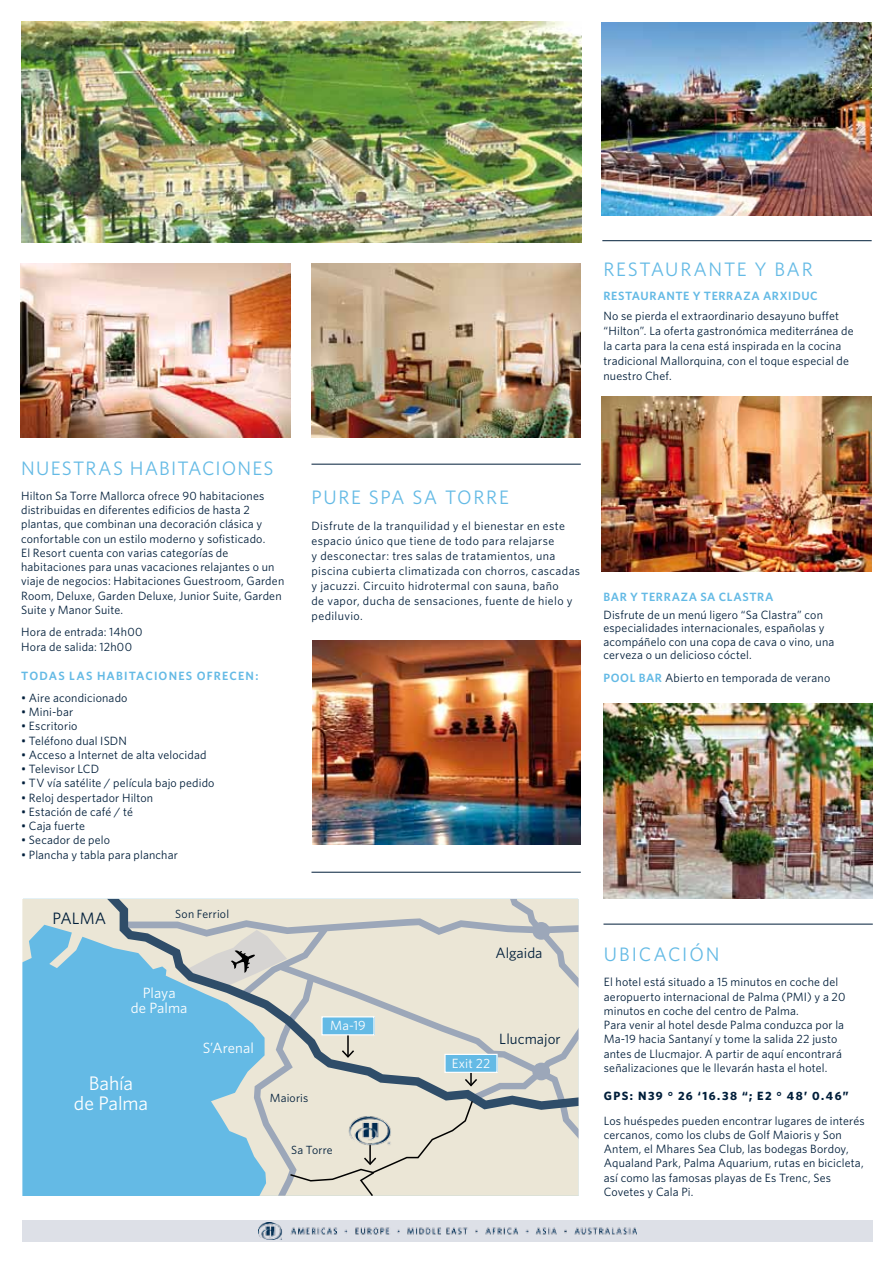
<style>
.page{position:relative;width:893px;height:1263px;background:#fff}
.page>*{position:absolute;margin:0;border:0;box-sizing:border-box;transform-origin:0 0}
.t1{font:19.65px/19.8px "Whitney";letter-spacing:-.005em;color:#fff;text-align:center}
.t2{font:19.5px "Whitney";letter-spacing:.075em;color:#64bae5}
.t3{font:19.5px "Whitney";letter-spacing:.1em;color:#64bae5}
.t4{font:16.5px "Whitney";letter-spacing:.005em;color:#001e3a}
.t5{font:14.85px/15px "Whitney";color:#fff;text-align:center}
.t6{font:14.85px "Whitney";letter-spacing:.005em;color:#001e3a}
.t7{font:13.35px "Whitney";letter-spacing:.01em;color:#fff}
.t8{font:12px/14.2px "Whitney";letter-spacing:.015em;color:#001e3a}
.t9{font:12px/15px "Whitney";letter-spacing:.035em;color:#001e3a}
.t10{font:600 12px "Whitney";letter-spacing:.065em;color:#64bae5}
.t11{font:700 12px "Whitney";letter-spacing:.12em;color:#001e3a}
.t12{font:600 12px "Whitney";letter-spacing:.1em;color:#64bae5}
.t13{font:11.85px "Whitney";letter-spacing:.015em;color:#001e3a}
.s1{font-weight:600;color:#64bae5}
</style>
<div class="page">
<img style="left:21px;top:22px;width:560px;height:221px">
<img style="left:21px;top:263px;width:269px;height:174px">
<img style="left:311px;top:263px;width:270px;height:174px">
<img style="left:602px;top:22px;width:269px;height:194px">
<img style="left:602px;top:397px;width:269px;height:174px">
<img style="left:603px;top:703px;width:270px;height:196px">
<img style="left:312px;top:640px;width:269px;height:205px">
<div style="left:22px;top:1220px;width:850px;height:22px;background:#dde0e7"></div>
<img style="left:258px;top:1223px;width:378px;height:16px">
<hr style="left:603px;top:924px;width:270px;height:1px;background:#001e3a">
<hr style="left:311px;top:464px;width:270px;height:1px;background:#001e3a">
<hr style="left:602px;top:240px;width:270px;height:1px;background:#001e3a">
<hr style="left:311px;top:872px;width:270px;height:1px;background:#001e3a">
<svg style="left:24px;top:900px;width:100px;height:294px;background:#75bfe3"></svg>
<svg style="left:124px;top:1110px;width:453px;height:84px;background:#aacfdc"></svg>
<svg style="left:107px;top:900px;width:470px;height:210px;background:#bfd0d1"></svg>
<svg style="left:182px;top:930px;width:105px;height:57px;background:#c9c9c5"></svg>
<div style="left:532px;top:1063px;width:18px;height:17px;background:#9ca7b9;border-radius:50%"></div>
<div style="left:532px;top:922px;width:18px;height:18px;background:#9ca7b9;border-radius:50%"></div>
<svg style="left:463px;top:1073px;width:16px;height:14px"></svg>
<div style="left:445px;top:1054px;width:52px;height:18px;background:#64bae5"></div>
<div style="left:444px;top:1054px;width:54px;height:19px;border:1px solid #fff"></div>
<hr style="left:347px;top:1028px;width:2px;height:29px;background:#000">
<svg style="left:340px;top:1049px;width:16px;height:10px"></svg>
<div style="left:322px;top:1017px;width:52px;height:18px;background:#64bae5"></div>
<div style="left:321px;top:1016px;width:54px;height:19px;border:1px solid #fff"></div>
<div style="left:289px;top:1099px;width:185px;height:95px;background:#ebe6d6"></div>
<img style="left:345px;top:1112px;width:50px;height:37px">
<div style="left:21px;top:897px;width:559px;height:300px;border:2px solid #fff"></div>
<h2 class="t2" style="left:603px;top:256px;width:211px">RESTAURANTE Y BAR</h2>
<p class="t10" style="left:603px;top:288px;width:216px">RESTAURANTE Y TERRAZA ARXIDUC</p>
<p class="t8" style="left:603px;top:308px;width:252px;line-height:15px">No se pierda el extraordinario desayuno buffet “Hilton”. La oferta gastronómica mediterránea de la carta para la cena está inspirada en la cocina tradicional Mallorquina, con el toque especial de nuestro Chef.</p>
<h2 class="t2" style="left:21px;top:455px;width:254px">NUESTRAS HABITACIONES</h2>
<p class="t8" style="left:21px;top:488px;width:265px">Hilton Sa Torre Mallorca ofrece 90 habitaciones distribuidas en diferentes edificios de hasta 2 plantas, que combinan una decoración clásica y confortable con un estilo moderno y sofisticado.<br>El Resort cuenta con varias categorías de habitaciones para unas vacaciones relajantes o un viaje de negocios: Habitaciones Guestroom, Garden Room, Deluxe, Garden Deluxe, Junior Suite, Garden Suite y Manor Suite.</p>
<p class="t8" style="left:21px;top:624px;width:123px;line-height:15px">Hora de entrada: 14h00<br>Hora de salida: 12h00</p>
<p class="t12" style="left:21px;top:668px;width:239px">TODAS LAS HABITACIONES OFRECEN:</p>
<p class="t8" style="left:21px;top:690px;width:108px">• Aire acondicionado</p>
<p class="t8" style="left:21px;top:704px;width:54px">• Mini-bar</p>
<p class="t8" style="left:21px;top:719px;width:58px">• Escritorio</p>
<p class="t8" style="left:21px;top:733px;width:107px">• Teléfono dual ISDN</p>
<p class="t8" style="left:21px;top:747px;width:187px">• Acceso a Internet de alta velocidad</p>
<p class="t8" style="left:21px;top:761px;width:79px">• Televisor LCD</p>
<p class="t8" style="left:21px;top:776px;width:195px">• TV vía satélite / película bajo pedido</p>
<p class="t8" style="left:21px;top:790px;width:134px">• Reloj despertador Hilton</p>
<p class="t8" style="left:21px;top:804px;width:113px">• Estación de café / té</p>
<p class="t8" style="left:21px;top:818px;width:65px">• Caja fuerte</p>
<p class="t8" style="left:21px;top:833px;width:91px">• Secador de pelo</p>
<p class="t8" style="left:21px;top:848px;width:158px">• Plancha y tabla para planchar</p>
<h3 class="t4" style="left:53px;top:907px;width:55px">PALMA</h3>
<p class="t13" style="left:175px;top:906px;width:55px">Son Ferriol</p>
<p class="t5" style="left:131px;top:985px;width:58px">Playa<br>de Palma</p>
<p class="t5" style="left:203px;top:1040px;width:53px">S’Arenal</p>
<h2 class="t2" style="left:311px;top:485px;width:199px">PURE SPA SA TORRE</h2>
<p class="t9" style="left:311px;top:518px;width:270px">Disfrute de la tranquilidad y el bienestar en este espacio único que tiene de todo para relajarse<br>y desconectar: tres salas de tratamientos, una piscina cubierta climatizada con chorros, cascadas y jacuzzi. Circuito hidrotermal con sauna, baño<br>de vapor, ducha de sensaciones, fuente de hielo y pediluvio.</p>
<p class="t7" style="left:330px;top:1016px;width:37px">Ma-19</p>
<p class="t6" style="left:495px;top:943px;width:49px">Algaida</p>
<p class="t7" style="left:452px;top:1054px;width:40px">Exit 22</p>
<p class="t6" style="left:499px;top:1029px;width:63px">Llucmajor</p>
<h1 class="t1" style="left:74px;top:1073px;width:76px">Bahía<br>de Palma</h1>
<p class="t13" style="left:270px;top:1090px;width:40px">Maioris</p>
<p class="t13" style="left:291px;top:1141px;width:43px">Sa Torre</p>
<p class="t10" style="left:603px;top:588px;width:172px">BAR Y TERRAZA SA CLASTRA</p>
<p class="t8" style="left:603px;top:607px;width:232px;line-height:13.5px">Disfrute de un menú ligero “Sa Clastra” con especialidades internacionales, españolas y acompáñelo con una copa de cava o vino, una cerveza o un delicioso cóctel.</p>
<p class="t8" style="left:603px;top:670px;width:228px"><span class="s1">POOL BAR</span> Abierto en temporada de verano</p>
<h2 class="t3" style="left:604px;top:941px;width:117px">UBICACIÓN</h2>
<p class="t8" style="left:604px;top:975px;width:243px">El hotel está situado a 15 minutos en coche del aeropuerto internacional de Palma (PMI) y a 20 minutos en coche del centro de Palma.<br>Para venir al hotel desde Palma conduzca por la Ma-19 hacia Santanyí y tome la salida 22 justo antes de Llucmajor. A partir de aquí encontrará señalizaciones que le llevarán hasta el hotel.</p>
<p class="t11" style="left:604px;top:1087px;width:246px">GPS: N39 ° 26 ‘16.38 “; E2 ° 48’ 0.46”</p>
<p class="t8" style="left:604px;top:1113px;width:263px">Los huéspedes pueden encontrar lugares de interés cercanos, como los clubs de Golf Maioris y Son Antem, el Mhares Sea Club, las bodegas Bordoy, Aqualand Park, Palma Aquarium, rutas en bicicleta, así como las famosas playas de Es Trenc, Ses Covetes y Cala Pi.</p>
</div>
